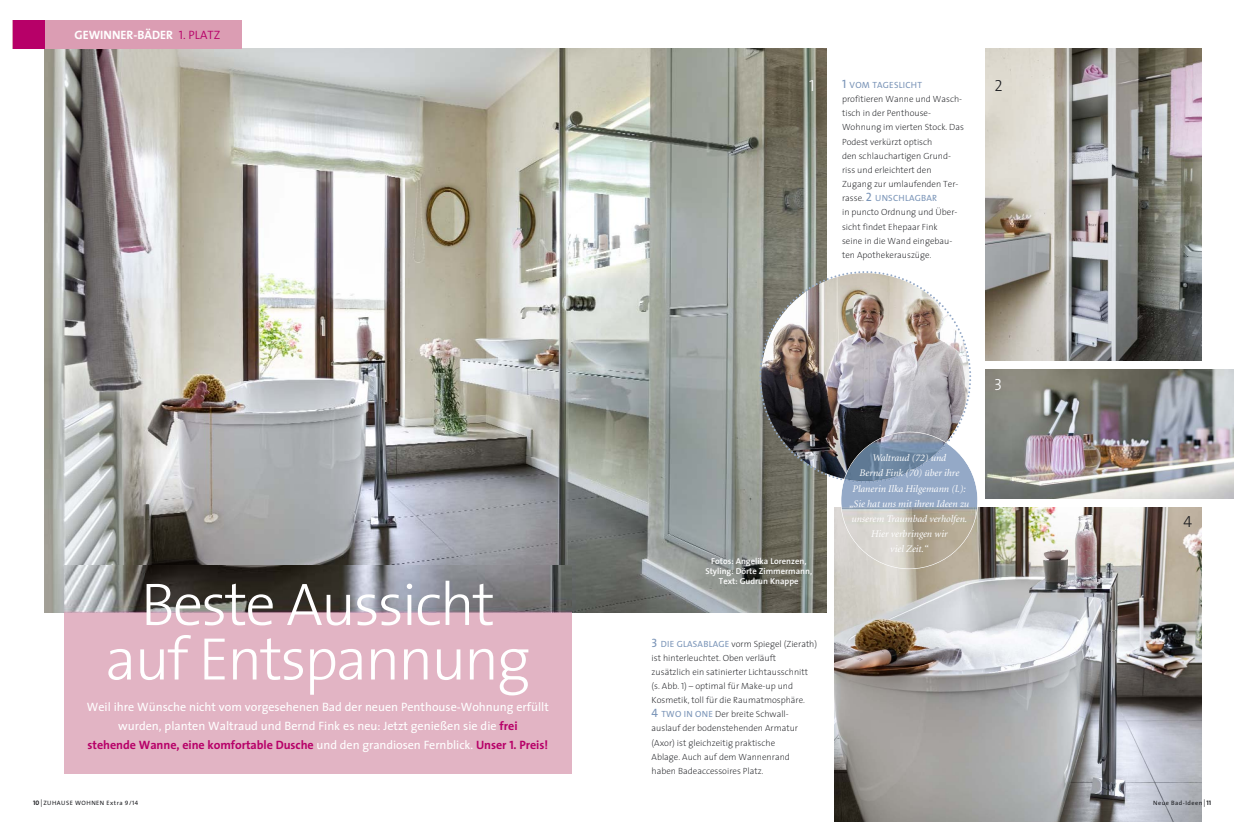
<style>
.page{position:relative;width:1242px;height:822px;background:#fff}
.page>*{position:absolute;margin:0;border:0;box-sizing:border-box;transform-origin:0 0}
.t1{font:60.6px/54.5px "The Sans Light ZHW1";letter-spacing:-.035em;color:#fff;text-align:center}
.t2{font:16.2px "The Sans Light ZHW1";color:#fff}
.t3{font:16.2px "The Sans Light ZHW1";color:#1b1c20}
.t4{font:12.1px/19.2px "The Sans ZHW1";color:#fff;text-align:center}
.t5{font:12.1px "The Sans Bold ZHW1";color:#fff}
.t6{font:italic 10.1px/15.1px "Minion";letter-spacing:-.005em;color:#fff;text-align:center}
.t7{font:9px/14.1px "The Sans Extra Light ZHW1";color:#1b1c20}
.t8{font:8.6px/10.1px "The Sans Semi Bold ZHW1";color:#fff;text-align:center}
.t9{font:6.3px "The Sans ZHW1";letter-spacing:.075em;color:#1b1c20}
.s1{font-family:"The Sans Semi Light ZHW1";color:#b70068}
.s2{font-family:"The Sans Bold ZHW1";color:#b70068}
.s3{font-family:"The Sans Bold ZHW1";font-size:6.6px}
.s4{font-family:"The Sans Semi Light ZHW1";font-size:7.6px}
.s5{font-family:"The Sans ZHW1";font-size:12.1px;color:#7b95b8}
.s6{font-family:"The Sans ZHW1";color:#7b95b8}
</style>
<div class="page">
<img style="left:44px;top:48px;width:782px;height:564px">
<div style="left:13px;top:20px;width:229px;height:28px;background:#db9db3"></div>
<div style="left:13px;top:20px;width:31px;height:28px;background:#b70068"></div>
<div style="left:64px;top:612px;width:507px;height:162px;background:#e2b4c4"></div>
<img style="left:64px;top:565px;width:507px;height:47px">
<img style="left:835px;top:507px;width:366px;height:314px">
<img style="left:985px;top:48px;width:216px;height:312px">
<img style="left:985px;top:369px;width:247px;height:130px">
<img style="left:758px;top:270px;width:214px;height:214px">
<svg style="left:840px;top:431px;width:138px;height:138px"></svg>
<p class="t5" style="left:75px;top:25px;width:147px">GEWINNER-BÄDER <span class="s1">1. PLATZ</span></p>
<p class="t1" style="left:105px;top:575px;width:427px">Beste Aussicht auf Entspannung</p>
<p class="t4" style="left:87px;top:697px;width:463px">Weil ihre Wünsche nicht vom vorgesehenen Bad der neuen Penthouse-Wohnung erfüllt wurden, planten Waltraud und Bernd Fink es neu: Jetzt genießen sie die <span class="s2">frei<br>stehende Wanne, eine komfortable Dusche</span> und den grandiosen Fernblick. <span class="s2">Unser 1. Preis!</span></p>
<p class="t9" style="left:33px;top:797px;width:107px"><span class="s3">10</span><span class="s4">|</span>ZUHAUSE WOHNEN Extra 9/14</p>
<p class="t2" style="left:809px;top:72px;width:7px">1</p>
<p class="t3" style="left:994px;top:72px;width:10px">2</p>
<p class="t7" style="left:842px;top:78px;width:123px"><span class="s5">1</span> <span class="s6">VOM TAGESLICHT<br></span>profi tieren Wanne und Wasch - tisch in der Penthouse-<br>Wohnung im vierten Stock. Das<br>Podest verkürzt optisch<br>den schlauch artigen Grund&shy;riss und erleichtert den<br>Zugang zur umlaufen den Ter - rasse. <span class="s5">2</span> <span class="s6">UNSCHLAGBAR<br></span>in puncto Ordnung und Über - sicht findet Ehepaar Fink<br>seine in die Wand ein ge bau&shy;ten Apothekerauszüge.</p>
<p class="t8" style="left:705px;top:556px;width:108px">Fotos: Angelika Lorenzen,<br>Styling: Dörte Zimmermann,<br>Text: Gudrun Knappe</p>
<p class="t7" style="left:651px;top:636px;width:167px"><span class="s5">3</span> <span class="s6">DIE GLASABLAGE</span> vorm Spiegel (Zierath) ist hinterleuchtet. Oben verläuft zusätzlich ein satinierter Lichtausschnitt (s. Abb. 1) – optimal für Make-up und Kosmetik, toll für die Raumatmosphäre.<br><span class="s5">4</span> <span class="s6">TWO IN ONE</span> Der breite Schwall - auslauf der bodenstehenden Armatur (Axor) ist gleichzeitig praktische<br>Ablage. Auch auf dem Wannen rand<br>haben Badeaccessoires Platz.</p>
<p class="t6" style="left:849px;top:451px;width:121px">Waltraud (72) und<br>Bernd Fink (70) über ihre<br>Planerin Ilka Hilgemann (l.): „Sie hat uns mit ihren Ideen zu unserem Traumbad verholfen.<br>Hier verbringen wir<br>viel Zeit.“</p>
<p class="t2" style="left:994px;top:371px;width:10px">3</p>
<p class="t3" style="left:1183px;top:508px;width:10px">4</p>
<p class="t9" style="left:1153px;top:797px;width:60px">Neue Bad-Ideen<span class="s4">|</span><span class="s3">11</span></p>
</div>
